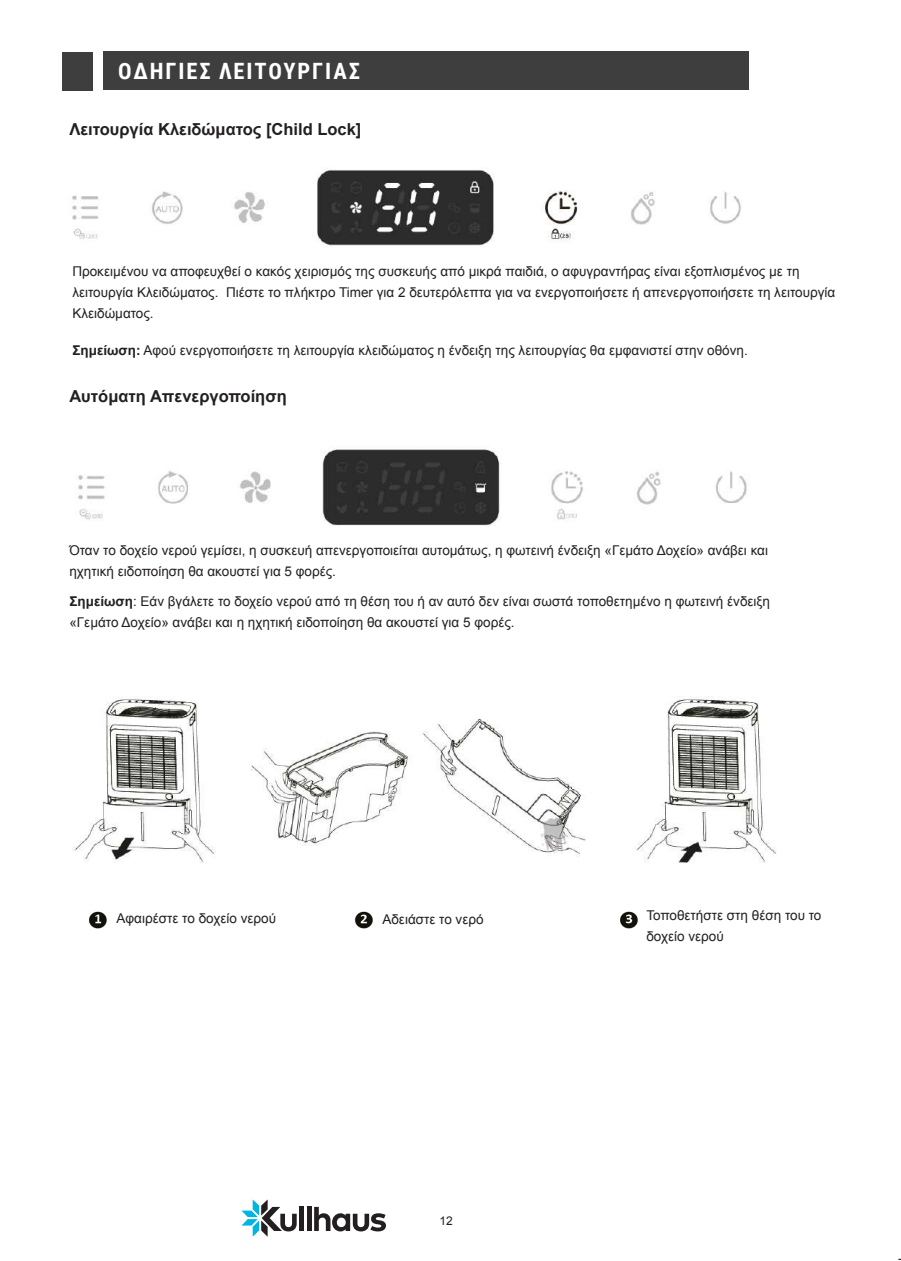
<style>
.page{position:relative;width:901px;height:1261px;background:#fff}
.page>*{position:absolute;margin:0;border:0;box-sizing:border-box;transform-origin:0 0}
.t1{font:700 22.5px "Roboto Condensed";letter-spacing:.085em;color:#fff}
.t2{font:700 16.5px "Arial";color:#231f20}
.t3{font:13.5px/21px "Arial";color:#231f20}
.t4{font:12px "Arial";color:#231f20}
.s1{font-weight:700}
</style>
<div class="page">
<div style="left:103px;top:51px;width:645px;height:39px;background:#3e3e3f"></div>
<div style="left:62px;top:52px;width:31px;height:38px;background:#3e3e3f"></div>
<img style="left:72px;top:169px;width:669px;height:78px">
<img style="left:78px;top:449px;width:669px;height:77px">
<img style="left:72px;top:697px;width:704px;height:166px">
<img style="left:89px;top:911px;width:18px;height:18px">
<img style="left:354px;top:911px;width:18px;height:18px">
<img style="left:620px;top:911px;width:18px;height:18px">
<div style="left:299px;top:1207px;width:5px;height:24px;background:#231f20"></div>
<hr style="left:307px;top:1207px;width:4px;height:24px;background:#231f20">
<svg style="left:314px;top:1207px;width:72px;height:24px"></svg>
<svg style="left:241px;top:1199px;width:56px;height:37px"></svg>
<h1 class="t1" style="left:118px;top:55px;width:243px">ΟΔΗΓΙΕΣ ΛΕΙΤΟΥΡΓΙΑΣ</h1>
<p class="t2" style="left:69px;top:118px;width:293px">Λειτουργία Κλειδώματος [Child Lock]</p>
<p class="t3" style="left:72px;top:261px;width:764px">Προκειμένου να αποφευχθεί ο κακός χειρισμός της συσκευής από μικρά παιδιά, ο αφυγραντήρας είναι εξοπλισμένος με τη λειτουργία Κλειδώματος. Πιέστε το πλήκτρο Timer για 2 δευτερόλεπτα για να ενεργοποιήσετε ή απενεργοποιήσετε τη λειτουργία<br>Κλειδώματος.</p>
<p class="t3" style="left:72px;top:339px;width:677px"><span class="s1">Σημείωση:</span> Αφού ενεργοποιήσετε τη λειτουργία κλειδώματος η ένδειξη της λειτουργίας θα εμφανιστεί στην οθόνη.</p>
<p class="t2" style="left:69px;top:385px;width:219px">Αυτόματη Απενεργοποίηση</p>
<p class="t3" style="left:69px;top:540px;width:700px">Όταν το δοχείο νερού γεμίσει, η συσκευή απενεργοποιείται αυτομάτως, η φωτεινή ένδειξη «Γεμάτο Δοχείο» ανάβει και ηχητική ειδοποίηση θα ακουστεί για 5 φορές.</p>
<p class="t3" style="left:69px;top:591px;width:702px"><span class="s1">Σημείωση</span>: Εάν βγάλετε το δοχείο νερού από τη θέση του ή αν αυτό δεν είναι σωστά τοποθετημένο η φωτεινή ένδειξη «Γεμάτο Δοχείο» ανάβει και η ηχητική ειδοποίηση θα ακουστεί για 5 φορές.</p>
<p class="t3" style="left:117px;top:908px;width:161px">Αφαιρέστε το δοχείο νερού</p>
<p class="t3" style="left:382px;top:909px;width:103px">Αδειάστε το νερό</p>
<p class="t3" style="left:646px;top:905px;width:176px">Τοποθετήστε στη θέση του το δοχείο νερού</p>
<p class="t4" style="left:439px;top:1212px;width:15px">12</p>
</div>
